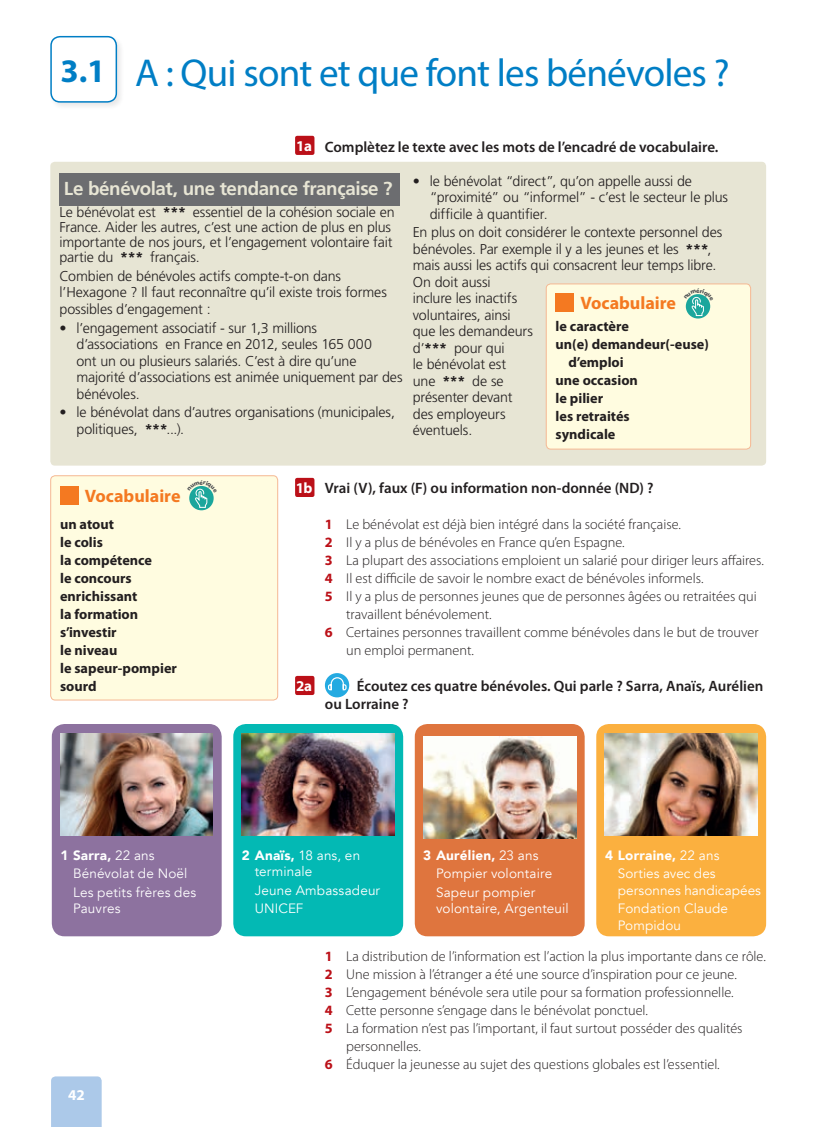
<style>
.page{position:relative;width:830px;height:1127px;background:#fff}
.page>*{position:absolute;margin:0;border:0;box-sizing:border-box;transform-origin:0 0}
.A_Head{font:39px "Myriad Pro";letter-spacing:-.02em;color:#007ec5}
.Unit_number{font:700 33px "Myriad Pro";color:#007ec5}
.t1{font:700 18.75px "Frutiger LT Pro";letter-spacing:-.02em;color:#e7e5d4}
.Vocab_Box_Head{font:700 18px "Myriad Pro";color:#f47921}
.Rubric{font:600 15px/18px "Myriad Pro";color:#231f20}
.t2{font:700 15px "Myriad Pro";letter-spacing:-.03em;color:#fff}
.t3{font:300 14.25px/16.5px "Frutiger LT Pro";letter-spacing:-.01em;color:#231f20}
.Questions{font:300 14.25px/18px "Myriad Pro";color:#231f20}
.Vocab_box_text{font:700 14.25px/18px "Myriad Pro";color:#231f20}
.t4{font:13.5px/16.5px "Avenir";letter-spacing:.01em;color:#fff}
.t5{font:900 13.5px "Avenir";letter-spacing:.015em;color:#fff}
.s1{font-weight:700}
.s2{font-weight:700;color:#bb1018}
.s3{font-weight:400}
.s4{font-weight:900}
</style>
<div class="page">
<div style="left:51px;top:1076px;width:51px;height:51px;background:#acc9e9"></div>
<div style="left:414px;top:724px;width:170px;height:212px;background:#df753e;border-radius:13px"></div>
<div style="left:596px;top:724px;width:169px;height:212px;background:#fbb03f;border-radius:13px"></div>
<div style="left:49px;top:34px;width:76px;height:76px;background:#231f20;opacity:.1"></div>
<div style="left:51px;top:37px;width:65px;height:65px;background:#fff;border-radius:9px"></div>
<div style="left:50px;top:36px;width:67px;height:67px;border:2px solid #007ec5;border-radius:9px"></div>
<div style="left:295px;top:136px;width:19px;height:19px;background:#bb1018;border-radius:2px"></div>
<div style="left:51px;top:476px;width:226px;height:224px;background:#fffce0;border-radius:4px"></div>
<div style="left:60px;top:487px;width:18px;height:18px;background:#f47921"></div>
<div style="left:50px;top:475px;width:228px;height:225px;border:1px solid #f5b893;border-radius:4px"></div>
<img style="left:423px;top:737px;width:153px;height:102px">
<div style="left:52px;top:724px;width:169px;height:212px;background:#8d729f;border-radius:13px"></div>
<div style="left:233px;top:724px;width:170px;height:212px;background:#03b9b4;border-radius:13px"></div>
<img style="left:60px;top:734px;width:153px;height:102px">
<img style="left:241px;top:734px;width:153px;height:102px">
<img style="left:604px;top:734px;width:153px;height:102px">
<div style="left:50px;top:162px;width:715px;height:304px;background:#e7e5d4;border-radius:4px"></div>
<div style="left:59px;top:173px;width:341px;height:33px;background:#6c6d70"></div>
<div style="left:295px;top:478px;width:19px;height:19px;background:#bb1018;border-radius:2px"></div>
<div style="left:295px;top:676px;width:19px;height:19px;background:#bb1018;border-radius:2px"></div>
<div style="left:325px;top:673px;width:24px;height:24px;background:#24aae1;border-radius:50%"></div>
<svg style="left:327px;top:676px;width:20px;height:15px"></svg>
<div style="left:546px;top:284px;width:204px;height:165px;background:#fffce0;border-radius:4px"></div>
<div style="left:555px;top:293px;width:18px;height:18px;background:#f47921"></div>
<div style="left:545px;top:283px;width:205px;height:166px;border:1px solid #f5b893;border-radius:4px"></div>
<div style="left:189px;top:486px;width:24px;height:24px;background:#1ba69c;border-radius:50%"></div>
<svg style="left:685px;top:294px;width:24px;height:24px"></svg>
<svg style="left:189px;top:485px;width:25px;height:23px"></svg>
<svg style="left:685px;top:294px;width:26px;height:22px"></svg>
<p class="Unit_number" style="left:60px;top:52px;width:47px">3.1</p>
<p class="A_Head" style="left:135px;top:49px;width:595px">A : Qui sont et que font les bénévoles ?</p>
<p class="t2" style="left:296px;top:137px;width:17px">1a</p>
<p class="Rubric" style="left:325px;top:138px;width:395px">Complètez le texte avec les mots de l’encadré de vocabulaire.</p>
<p class="t1" style="left:64px;top:177px;width:330px">Le bénévolat, une tendance française ?</p>
<p class="t3" style="left:59px;top:205px;width:336px;line-height:15px">Le bénévolat est <span class="s1">***</span> essentiel de la cohésion sociale en France. Aider les autres, c’est une action de plus en plus importante de nos jours, et l’engagement volontaire fait partie du <span class="s1">***</span> français.</p>
<p class="t3" style="left:59px;top:268px;width:329px">Combien de bénévoles actifs compte-t-on dans l’Hexagone ? Il faut reconnaître qu’il existe trois formes possibles d’engagement :</p>
<p class="t3" style="left:76px;top:319px;width:327px;text-indent:-17px">• l’engagement associatif - sur 1,3 millions<br>d’associations en France en 2012, seules 165 000<br>ont un ou plusieurs salariés. C’est à dire qu’une majorité d’associations est animée uniquement par des bénévoles.</p>
<p class="t3" style="left:76px;top:404px;width:320px;text-indent:-17px">• le bénévolat dans d’autres organisations (municipales, politiques, <span class="s1">***</span>...).</p>
<p class="t3" style="left:429px;top:173px;width:300px;text-indent:-17px">• le bénévolat “direct”, qu’on appelle aussi de “proximité” ou “informel” - c’est le secteur le plus difficile à quantifier.</p>
<p class="t3" style="left:412px;top:224px;width:311px">En plus on doit considérer le contexte personnel des bénévoles. Par exemple il y a les jeunes et les <span class="s1">***</span>, mais aussi les actifs qui consacrent leur temps libre.<br>On doit aussi<br>inclure les inactifs<br>voluntaires, ainsi<br>que les demandeurs<br>d’<span class="s1">***</span> pour qui<br>le bénévolat est<br>une <span class="s1">***</span> de se<br>présenter devant<br>des employeurs<br>éventuels.</p>
<p class="Vocab_Box_Head" style="left:580px;top:293px;width:97px">Vocabulaire</p>
<p class="Vocab_box_text" style="left:555px;top:317px;width:75px">le caractère</p>
<p class="Vocab_box_text" style="left:568px;top:335px;width:142px;text-indent:-13px">un(e) demandeur(-euse) d’emploi</p>
<p class="Vocab_box_text" style="left:555px;top:371px;width:84px">une occasion</p>
<p class="Vocab_box_text" style="left:555px;top:389px;width:49px">le pilier</p>
<p class="Vocab_box_text" style="left:555px;top:407px;width:76px">les retraités</p>
<p class="Vocab_box_text" style="left:555px;top:425px;width:61px">syndicale</p>
<p class="Vocab_Box_Head" style="left:85px;top:486px;width:97px">Vocabulaire</p>
<p class="Vocab_box_text" style="left:60px;top:515px;width:55px">un atout</p>
<p class="Vocab_box_text" style="left:60px;top:533px;width:44px">le colis</p>
<p class="Vocab_box_text" style="left:60px;top:551px;width:93px">la compétence</p>
<p class="Vocab_box_text" style="left:60px;top:569px;width:73px">le concours</p>
<p class="Vocab_box_text" style="left:60px;top:587px;width:79px">enrichissant</p>
<p class="Vocab_box_text" style="left:60px;top:605px;width:80px">la formation</p>
<p class="Vocab_box_text" style="left:60px;top:623px;width:58px">s’investir</p>
<p class="Vocab_box_text" style="left:60px;top:641px;width:59px">le niveau</p>
<p class="Vocab_box_text" style="left:60px;top:659px;width:118px">le sapeur-pompier</p>
<p class="Vocab_box_text" style="left:60px;top:677px;width:38px">sourd</p>
<p class="t2" style="left:295px;top:479px;width:18px">1b</p>
<p class="Rubric" style="left:325px;top:478px;width:330px">Vrai (V), faux (F) ou information non-donnée (ND) ?</p>
<p class="Questions" style="left:325px;top:515px;width:357px"><span class="s2">1</span> Le bénévolat est déjà bien intégré dans la société française.</p>
<p class="Questions" style="left:325px;top:533px;width:301px"><span class="s2">2</span> Il y a plus de bénévoles en France qu’en Espagne.</p>
<p class="Questions" style="left:325px;top:551px;width:440px"><span class="s2">3</span> La plupart des associations emploient un salarié pour diriger leurs affaires.</p>
<p class="Questions" style="left:325px;top:569px;width:380px"><span class="s2">4</span> Il est difficile de savoir le nombre exact de bénévoles informels.</p>
<p class="Questions" style="left:346px;top:587px;width:412px;text-indent:-21px"><span class="s2">5</span> Il y a plus de personnes jeunes que de personnes âgées ou retraitées qui travaillent bénévolement.</p>
<p class="Questions" style="left:346px;top:623px;width:413px;text-indent:-21px"><span class="s2">6</span> Certaines personnes travaillent comme bénévoles dans le but de trouver un emploi permanent.</p>
<p class="t2" style="left:296px;top:677px;width:17px">2a</p>
<p class="Rubric" style="left:325px;top:676px;width:440px;text-indent:32px">Écoutez ces quatre bénévoles. Qui parle ? Sarra, Anaïs, Aurélien ou Lorraine ?</p>
<p class="t5" style="left:60px;top:843px;width:96px">1 Sarra, <span class="s3">22 ans</span></p>
<p class="t4" style="left:73px;top:865px;width:116px">Bénévolat de Noël</p>
<p class="t4" style="left:73px;top:884px;width:125px">Les petits frères des<br>Pauvres</p>
<p class="t2" style="left:68px;top:1087px;width:18px">42</p>
<p class="t4" style="left:255px;top:847px;width:107px;text-indent:-13px"><span class="s4">2 Anaïs,</span> 18 ans, en terminale</p>
<p class="t4" style="left:255px;top:882px;width:127px">Jeune Ambassadeur</p>
<p class="t4" style="left:255px;top:900px;width:50px">UNICEF</p>
<p class="t5" style="left:423px;top:843px;width:117px">3 Aurélien, <span class="s3">23 ans</span></p>
<p class="t4" style="left:436px;top:865px;width:118px">Pompier volontaire</p>
<p class="t4" style="left:436px;top:884px;width:134px">Sapeur pompier volontaire, Argenteuil</p>
<p class="t5" style="left:604px;top:843px;width:116px">4 Lorraine, <span class="s3">22 ans</span></p>
<p class="t4" style="left:617px;top:865px;width:145px">Sorties avec des personnes handicapées</p>
<p class="t4" style="left:617px;top:900px;width:112px">Fondation Claude<br>Pompidou</p>
<p class="Questions" style="left:325px;top:947px;width:442px"><span class="s2">1</span> La distribution de l’information est l’action la plus importante dans ce rôle.</p>
<p class="Questions" style="left:325px;top:965px;width:413px"><span class="s2">2</span> Une mission à l’étranger a été une source d’inspiration pour ce jeune.</p>
<p class="Questions" style="left:325px;top:983px;width:410px"><span class="s2">3</span> L’engagement bénévole sera utile pour sa formation professionnelle.</p>
<p class="Questions" style="left:325px;top:1001px;width:324px"><span class="s2">4</span> Cette personne s’engage dans le bénévolat ponctuel.</p>
<p class="Questions" style="left:346px;top:1019px;width:397px;text-indent:-21px"><span class="s2">5</span> La formation n’est pas l’important, il faut surtout posséder des qualités personnelles.</p>
<p class="Questions" style="left:325px;top:1055px;width:396px"><span class="s2">6</span> Éduquer la jeunesse au sujet des questions globales est l’essentiel.</p>
</div>
